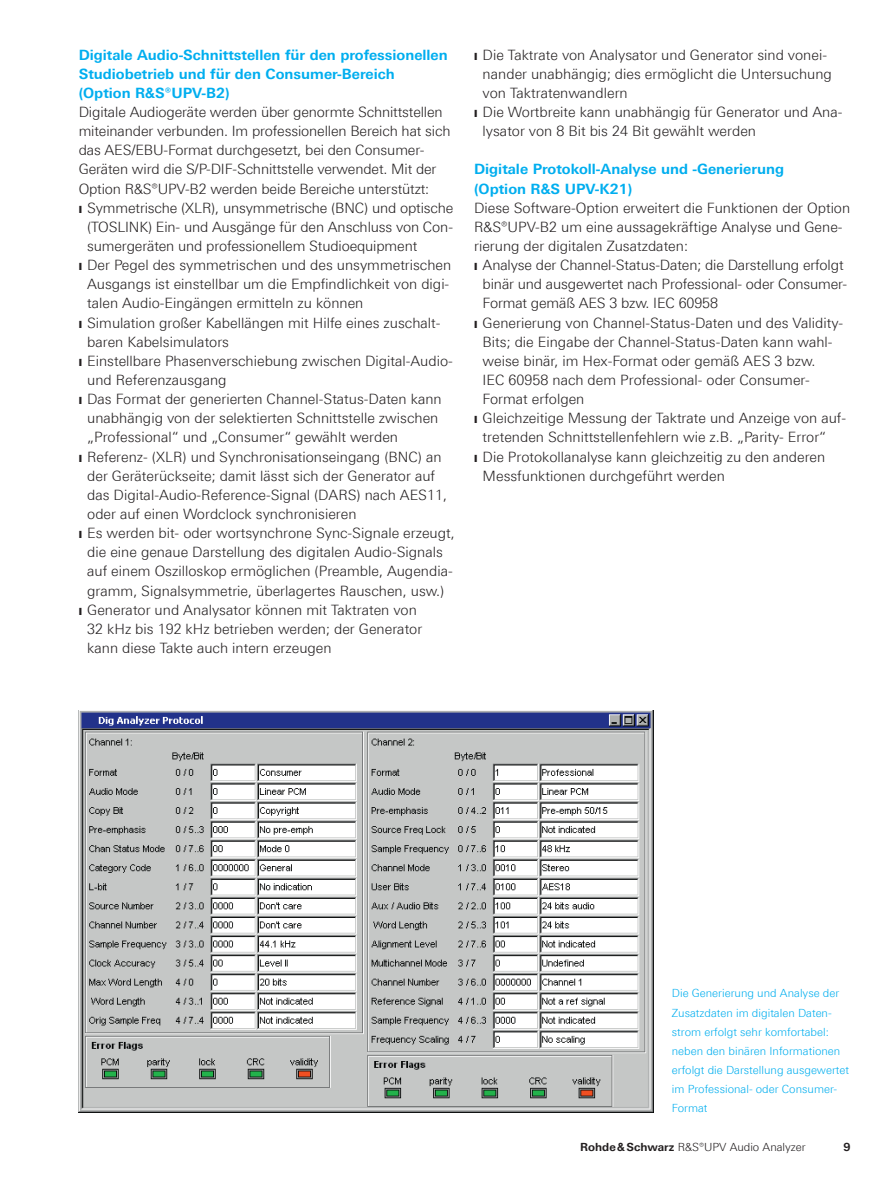
<style>
.page{position:relative;width:893px;height:1191px;background:#fff}
.page>*{position:absolute;margin:0;border:0;box-sizing:border-box;transform-origin:0 0}
.t1{font:300 14.25px/19.2px "Linotype Univers 330";color:#231f20}
.t2{font:700 14.25px/19.2px "Linotype Univers 630";color:#00aeef}
.t3{font:300 11.25px/19.2px "Linotype Univers 330";color:#00aeef}
.t4{font:300 11.25px "Linotype Univers 330";color:#231f20}
.t5{font:700 11.25px "Linotype Univers 630";color:#231f20}
.s1{font-family:"Linotype Univers 630";font-weight:700}
</style>
<div class="page">
<img style="left:79px;top:710px;width:574px;height:402px">
<p class="t2" style="left:79px;top:45px;width:371px">Digitale Audio-Schnittstellen für den professionellen<br>Studiobetrieb und für den Consumer-Bereich (Option R&amp;S®UPV-B2)</p>
<p class="t1" style="left:79px;top:102px;width:366px">Digitale Audiogeräte werden über genormte Schnittstellen</p>
<p class="t1" style="left:79px;top:121px;width:373px">miteinander verbunden. Im professionellen Bereich hat sich</p>
<p class="t1" style="left:79px;top:140px;width:347px">das AES/EBU-Format durchgesetzt, bei den Consumer-</p>
<p class="t1" style="left:79px;top:160px;width:359px">Geräten wird die S/P-DIF-Schnittstelle verwendet. Mit der</p>
<p class="t1" style="left:79px;top:179px;width:352px">Option R&amp;S®UPV-B2 werden beide Bereiche unterstützt:</p>
<p class="t1" style="left:87px;top:198px;width:368px">Symmetrische (XLR), unsymmetrische (BNC) und optische</p>
<p class="t1" style="left:87px;top:217px;width:367px">(TOSLINK) Ein- und Ausgänge für den Anschluss von Con-</p>
<p class="t1" style="left:87px;top:236px;width:332px">sumergeräten und professionellem Studioequipment</p>
<p class="t1" style="left:87px;top:255px;width:366px">Der Pegel des symmetrischen und des unsymmetrischen</p>
<p class="t1" style="left:87px;top:274px;width:364px">Ausgangs ist einstellbar um die Empfindlichkeit von digi-</p>
<p class="t1" style="left:87px;top:294px;width:278px">talen Audio-Eingängen ermitteln zu können</p>
<p class="t1" style="left:87px;top:313px;width:355px">Simulation großer Kabellängen mit Hilfe eines zuschalt-</p>
<p class="t1" style="left:87px;top:332px;width:143px">baren Kabelsimulators</p>
<p class="t1" style="left:87px;top:351px;width:367px">Einstellbare Phasenverschiebung zwischen Digital-Audio-</p>
<p class="t1" style="left:87px;top:370px;width:141px">und Referenzausgang</p>
<p class="t1" style="left:87px;top:389px;width:356px">Das Format der generierten Channel-Status-Daten kann</p>
<p class="t1" style="left:87px;top:408px;width:353px">unabhängig von der selektierten Schnittstelle zwischen</p>
<p class="t1" style="left:87px;top:427px;width:312px">„Professional“ und „Consumer“ gewählt werden</p>
<p class="t1" style="left:87px;top:447px;width:356px">Referenz- (XLR) und Synchronisationseingang (BNC) an</p>
<p class="t1" style="left:87px;top:466px;width:349px">der Geräterückseite; damit lässt sich der Generator auf</p>
<p class="t1" style="left:87px;top:485px;width:361px">das Digital-Audio-Reference-Signal (DARS) nach AES11,</p>
<p class="t1" style="left:87px;top:504px;width:271px">oder auf einen Wordclock synchronisieren</p>
<p class="t1" style="left:87px;top:523px;width:369px">Es werden bit- oder wortsynchrone Sync-Signale erzeugt,</p>
<p class="t1" style="left:87px;top:542px;width:357px">die eine genaue Darstellung des digitalen Audio-Signals</p>
<p class="t1" style="left:87px;top:561px;width:367px">auf einem Oszilloskop ermöglichen (Preamble, Augendia-</p>
<p class="t1" style="left:87px;top:581px;width:359px">gramm, Signalsymmetrie, überlagertes Rauschen, usw.)</p>
<p class="t1" style="left:87px;top:600px;width:331px">Generator und Analysator können mit Taktraten von</p>
<p class="t1" style="left:87px;top:619px;width:337px">32 kHz bis 192 kHz betrieben werden; der Generator</p>
<p class="t1" style="left:87px;top:638px;width:246px">kann diese Takte auch intern erzeugen</p>
<p class="t1" style="left:483px;top:45px;width:361px">Die Taktrate von Analysator und Generator sind vonei&shy;nander unabhängig; dies ermöglicht die Untersuchung von Taktratenwandlern<br>Die Wortbreite kann unabhängig für Generator und Ana&shy;lysator von 8 Bit bis 24 Bit gewählt werden</p>
<p class="t2" style="left:474px;top:160px;width:311px">Digitale Protokoll-Analyse und -Generierung (Option R&amp;S UPV-K21)</p>
<p class="t1" style="left:474px;top:198px;width:378px">Diese Software-Option erweitert die Funktionen der Option</p>
<p class="t1" style="left:474px;top:217px;width:370px">R&amp;S®UPV-B2 um eine aussagekräftige Analyse und Gene-</p>
<p class="t1" style="left:474px;top:236px;width:215px">rierung der digitalen Zusatzdaten:</p>
<p class="t1" style="left:483px;top:255px;width:362px">Analyse der Channel-Status-Daten; die Darstellung erfolgt</p>
<p class="t1" style="left:483px;top:274px;width:366px">binär und ausgewertet nach Professional- oder Consumer-</p>
<p class="t1" style="left:483px;top:294px;width:237px">Format gemäß AES 3 bzw. IEC 60958</p>
<p class="t1" style="left:483px;top:313px;width:362px">Generierung von Channel-Status-Daten und des Validity-</p>
<p class="t1" style="left:483px;top:332px;width:351px">Bits; die Eingabe der Channel-Status-Daten kann wahl-</p>
<p class="t1" style="left:483px;top:351px;width:334px">weise binär, im Hex-Format oder gemäß AES 3 bzw.</p>
<p class="t1" style="left:483px;top:370px;width:329px">IEC 60958 nach dem Professional- oder Consumer-</p>
<p class="t1" style="left:483px;top:389px;width:103px">Format erfolgen</p>
<p class="t1" style="left:483px;top:408px;width:365px">Gleichzeitige Messung der Taktrate und Anzeige von auf-</p>
<p class="t1" style="left:483px;top:427px;width:345px">tretenden Schnittstellenfehlern wie z.B. „Parity- Error“</p>
<p class="t1" style="left:483px;top:447px;width:344px">Die Protokollanalyse kann gleichzeitig zu den anderen</p>
<p class="t1" style="left:483px;top:466px;width:244px">Messfunktionen durchgeführt werden</p>
<p class="t3" style="left:672px;top:983px;width:179px">Die Generierung und Analyse der<br>Zusatzdaten im digitalen Daten&shy;strom erfolgt sehr komfortabel: neben den binären Informationen erfolgt die Darstellung ausgewertet im Professional- oder Consumer-<br>Format</p>
<p class="t4" style="left:580px;top:1140px;width:227px"><span class="s1">Rohde&amp;Schwarz</span> R&amp;S®UPV Audio Analyzer</p>
<p class="t5" style="left:843px;top:1139px;width:9px">9</p>
</div>
